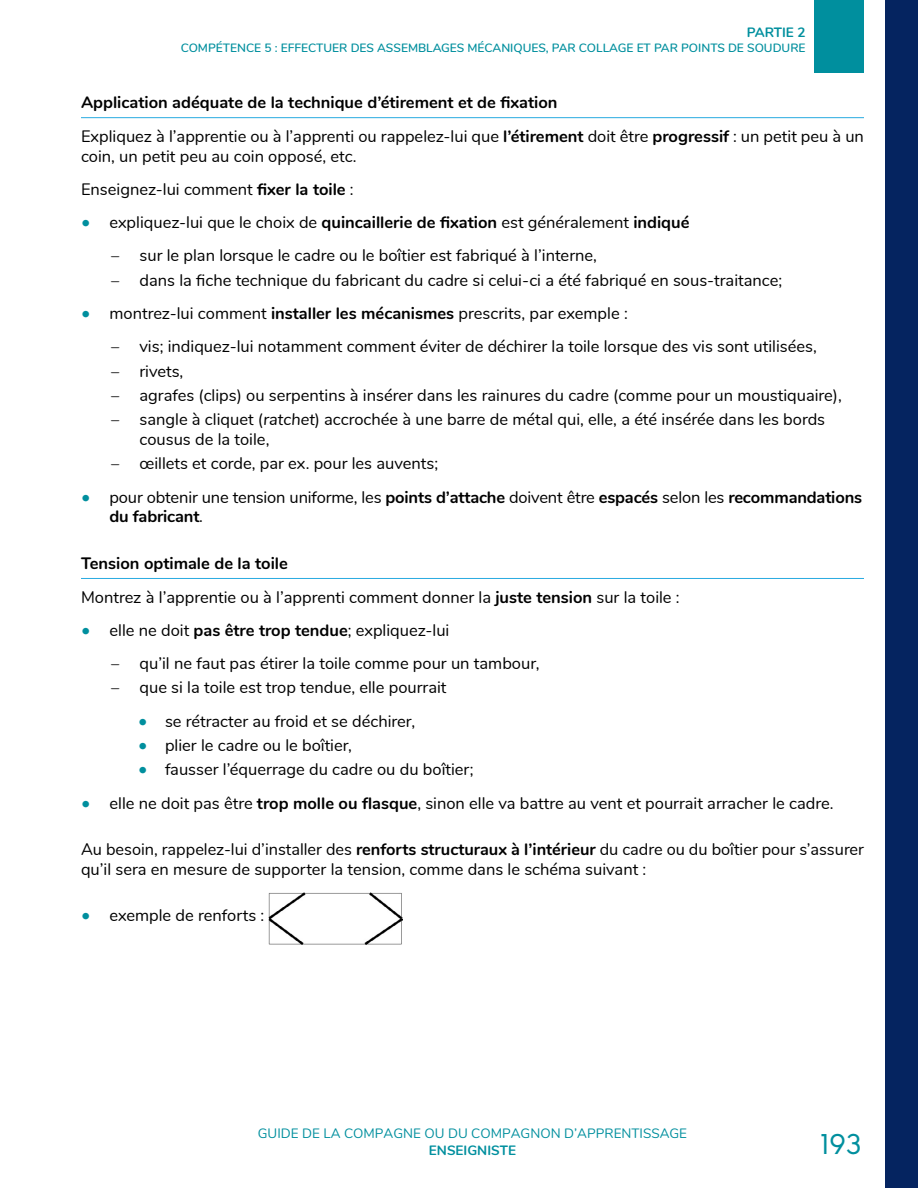
<style>
.page{position:relative;width:918px;height:1188px;background:#fff}
.page>*{position:absolute;margin:0;border:0;box-sizing:border-box;transform-origin:0 0}
.t1{font:28.5px "Solomon Sans Normal";color:#008f9e}
.t2{font:16.5px/19.8px "Nunito";color:#000}
.t3{font:700 16.5px "Nunito";color:#000}
.t4{font:13.5px "Nunito";color:#008f9e}
.t5{font:700 13.5px "Nunito";color:#008f9e}
.t6{font:600 12px "Nunito";color:#008f9e}
.s1{font-weight:700}
.s2{font-size:18px;color:#008f9e}
</style>
<div class="page">
<div style="left:815px;top:0;width:49px;height:73px;background:#008f9e"></div>
<div style="left:885px;top:0;width:33px;height:1188px;background:#052460"></div>
<hr style="left:81px;top:117px;width:783px;height:1px;background:#28aae1">
<hr style="left:81px;top:578px;width:783px;height:1px;background:#28aae1">
<img style="left:269px;top:892px;width:134px;height:52px">
<p class="t5" style="left:747px;top:23px;width:60px">Partie 2</p>
<p class="t6" style="left:181px;top:39px;width:626px">COMPÉTENCE 5 : EFFECTUER DES ASSEMBLAGES MÉCANI QUES, PAR COLLAGE ET PAR POI NTS DE SOUDURE</p>
<h5 class="t3" style="left:81px;top:91px;width:478px">Application adéquate de la technique d’étirement et de fixation</h5>
<p class="t2" style="left:81px;top:125px;width:785px">Expliquez à l’apprentie ou à l’apprenti ou rappelez-lui que <span class="s1">l’étirement</span> doit être <span class="s1">progressif</span> : un petit peu à un coin, un petit peu au coin opposé, etc.</p>
<p class="t2" style="left:81px;top:178px;width:274px">Enseignez-lui comment <span class="s1">fixer la toile</span> :</p>
<p class="t2" style="left:81px;top:212px;width:610px"><span class="s2">•</span> expliquez-lui que le choix de <span class="s1">quincaillerie de fixation</span> est généralement <span class="s1">indiqué</span></p>
<p class="t2" style="left:111px;top:245px;width:488px">– sur le plan lorsque le cadre ou le boîtier est fabriqué à l’interne,</p>
<p class="t2" style="left:111px;top:269px;width:673px">– dans la fiche technique du fabricant du cadre si celui-ci a été fabriqué en sous-traitance;</p>
<p class="t2" style="left:81px;top:303px;width:548px"><span class="s2">•</span> montrez-lui comment <span class="s1">installer les mécanismes</span> prescrits, par exemple :</p>
<p class="t2" style="left:111px;top:336px;width:707px">– vis; indiquez-lui notamment comment éviter de déchirer la toile lorsque des vis sont utilisées,</p>
<p class="t2" style="left:111px;top:360px;width:74px">– rivets,</p>
<p class="t2" style="left:111px;top:384px;width:732px">– agrafes (clips) ou serpentins à insérer dans les rainures du cadre (comme pour un moustiquaire),</p>
<p class="t2" style="left:140px;top:409px;width:687px;text-indent:-28px">– sangle à cliquet (ratchet) accrochée à une barre de métal qui, elle, a été insérée dans les bords cousus de la toile,</p>
<p class="t2" style="left:111px;top:453px;width:329px">– œillets et corde, par ex. pour les auvents;</p>
<p class="t2" style="left:110px;top:486px;width:754px;text-indent:-28px"><span class="s2">•</span> pour obtenir une tension uniforme, les <span class="s1">points d’attache</span> doivent être <span class="s1">espacés</span> selon les <span class="s1">recommandations du fabricant</span>.</p>
<h5 class="t3" style="left:81px;top:551px;width:208px">Tension optimale de la toile</h5>
<p class="t2" style="left:81px;top:586px;width:600px">Montrez à l’apprentie ou à l’apprenti comment donner la <span class="s1">juste tension</span> sur la toile :</p>
<p class="t2" style="left:81px;top:619px;width:370px"><span class="s2">•</span> elle ne doit <span class="s1">pas être trop tendue</span>; expliquez-lui</p>
<p class="t2" style="left:111px;top:653px;width:430px">– qu’il ne faut pas étirer la toile comme pour un tambour,</p>
<p class="t2" style="left:111px;top:677px;width:337px">– que si la toile est trop tendue, elle pourrait</p>
<p class="t2" style="left:138px;top:710px;width:279px"><span class="s2">•</span> se rétracter au froid et se déchirer,</p>
<p class="t2" style="left:138px;top:735px;width:216px"><span class="s2">•</span> plier le cadre ou le boîtier,</p>
<p class="t2" style="left:138px;top:759px;width:337px"><span class="s2">•</span> fausser l’équerrage du cadre ou du boîtier;</p>
<p class="t2" style="left:81px;top:792px;width:754px"><span class="s2">•</span> elle ne doit pas être <span class="s1">trop molle ou flasque</span>, sinon elle va battre au vent et pourrait arracher le cadre.</p>
<p class="t2" style="left:81px;top:839px;width:785px">Au besoin, rappelez-lui d’installer des <span class="s1">renforts structuraux à l’intérieur</span> du cadre ou du boîtier pour s’assurer qu’il sera en mesure de supporter la tension, comme dans le schéma suivant :</p>
<p class="t2" style="left:81px;top:904px;width:185px"><span class="s2">•</span> exemple de renforts :</p>
<p class="t4" style="left:258px;top:1124px;width:431px">GUIDE DE LA COMPAGNE OU DU COMPAGNON D’APPRENTISSAGE</p>
<p class="t5" style="left:429px;top:1140px;width:89px">ENSEIGNISTE</p>
<h1 class="t1" style="left:820px;top:1128px;width:43px">193</h1>
</div>
